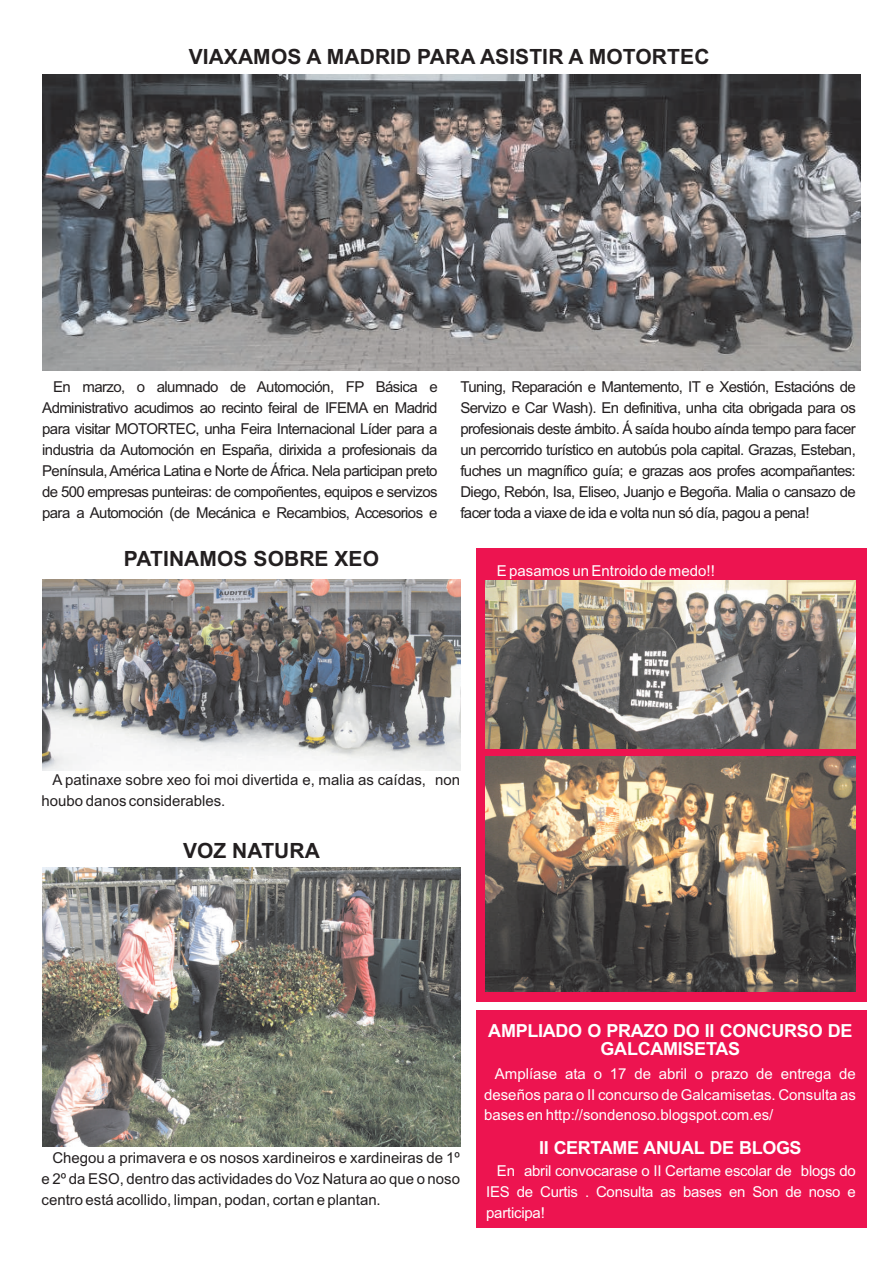
<style>
.page{position:relative;width:893px;height:1263px;background:#fff}
.page>*{position:absolute;margin:0;border:0;box-sizing:border-box;transform-origin:0 0}
.t1{font:700 21px "Arial";color:#231f20}
.t2{font:700 18px/18.1px "Arial";letter-spacing:-.015em;color:#fff;text-align:center}
.t3{font:15px/20.9px "Arial";letter-spacing:-.04em;color:#231f20;text-align:justify}
.t4{font:15px/20.9px "Arial";color:#fff;text-align:justify}
.t5{font:15px/20.9px "Arial";color:#231f20}
</style>
<div class="page">
<div style="left:477px;top:1010px;width:390px;height:218px;background:#ed1450"></div>
<div style="left:477px;top:548px;width:390px;height:453px;background:#ed1450"></div>
<img style="left:42px;top:75px;width:819px;height:295px">
<img style="left:42px;top:580px;width:419px;height:191px">
<img style="left:42px;top:867px;width:419px;height:279px">
<img style="left:485px;top:756px;width:371px;height:235px">
<img style="left:485px;top:581px;width:371px;height:168px">
<h1 class="t1" style="left:189px;top:49px;width:522px">VIAXAMOS A MADRID PARA ASISTIR A MOTORTEC</h1>
<p class="t3" style="left:53px;top:378px;width:386px">En marzo, o alumnado de Automoción, FP Básica e</p>
<p class="t3" style="left:460px;top:378px;width:397px">Tuning, Reparación e Mantemento, IT e Xestión, Estacións de</p>
<p class="t3" style="left:42px;top:399px;width:397px">Administrativo acudimos ao recinto feiral de IFEMA en Madrid</p>
<p class="t3" style="left:460px;top:399px;width:397px">Servizo e Car Wash). En definitiva, unha cita obrigada para os</p>
<p class="t3" style="left:42px;top:420px;width:397px">para visitar MOTORTEC, unha Feira Internacional Líder para a</p>
<p class="t3" style="left:460px;top:420px;width:397px">profesionais deste ámbito. Á saída houbo aínda tempo para facer</p>
<p class="t3" style="left:42px;top:441px;width:397px">industria da Automoción en España, dirixida a profesionais da</p>
<p class="t3" style="left:460px;top:441px;width:397px">un percorrido turístico en autobús pola capital. Grazas, Esteban,</p>
<p class="t3" style="left:42px;top:461px;width:397px">Península, América Latina e Norte de África. Nela participan preto</p>
<p class="t3" style="left:460px;top:461px;width:397px">fuches un magnífico guía; e grazas aos profes acompañantes:</p>
<p class="t3" style="left:42px;top:482px;width:397px">de 500 empresas punteiras: de compoñentes, equipos e servizos</p>
<p class="t3" style="left:460px;top:482px;width:397px">Diego, Rebón, Isa, Eliseo, Juanjo e Begoña. Malia o cansazo de</p>
<p class="t3" style="left:42px;top:503px;width:397px">para a Automoción (de Mecánica e Recambios, Accesorios e</p>
<p class="t3" style="left:460px;top:503px;width:351px">facer toda a viaxe de ida e volta nun só día, pagou a pena!</p>
<h1 class="t1" style="left:124px;top:551px;width:257px">PATINAMOS SOBRE XEO</h1>
<p class="t4" style="left:497px;top:562px;width:220px">E pasamos un Entroido de medo!!</p>
<p class="t5" style="left:42px;top:771px;width:420px;text-indent:11px">A patinaxe sobre xeo foi moi divertida e, malia as caídas, non houbo danos considerables.</p>
<h1 class="t1" style="left:183px;top:842px;width:138px">VOZ NATURA</h1>
<p class="t3" style="left:42px;top:1149px;width:420px;text-indent:11px">Chegou a primavera e os nosos xardineiros e xardineiras de 1º e 2º da ESO, dentro das actividades do Voz Natura ao que o noso centro está acollido, limpan, podan, cortan e plantan.</p>
<p class="t2" style="left:488px;top:1023px;width:366px">AMPLIADO O PRAZO DO II CONCURSO DE<br>GALCAMISETAS</p>
<p class="t4" style="left:484px;top:1064px;width:373px;text-indent:11px">Amplíase ata o 17 de abril o prazo de entrega de deseños para o II concurso de Galcamisetas. Consulta as bases en http://sondenoso.blogspot.com.es/</p>
<p class="t2" style="left:539px;top:1140px;width:264px">II CERTAME ANUAL DE BLOGS</p>
<p class="t4" style="left:486px;top:1162px;width:371px;text-indent:11px">En abril convocarase o II Certame escolar de blogs do IES de Curtis . Consulta as bases en Son de noso e participa!</p>
</div>
